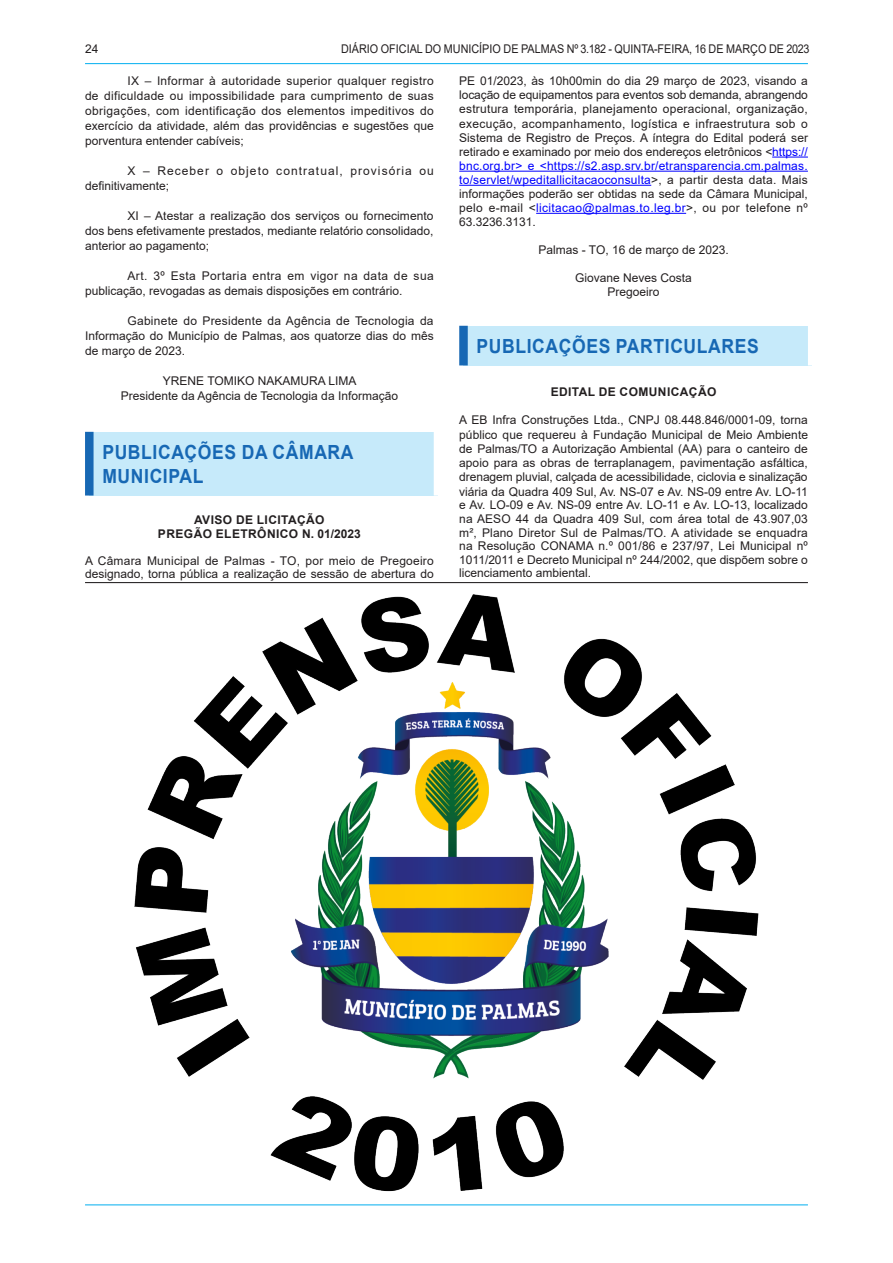
<style>
.page{position:relative;width:893px;height:1263px;background:#fff}
.page>*{position:absolute;margin:0;border:0;box-sizing:border-box;transform-origin:0 0}
.CHANCELA{font:700 19.5px/24px "Arial";letter-spacing:.035em;color:#1768b4;scale:.9 1}
.SEM_PARAGRAFO{font:12px/14px "Arial";color:#231f20;text-align:justify}
.TEXTO{font:12px/15px "Arial";color:#231f20;text-align:justify}
.ASSINATURA{font:12px "Arial";color:#231f20}
.SEM_PARAGRAFO-2{font:12px "Arial";color:#231f20;scale:.9 1}
.TITULO{font:700 12px "Arial";letter-spacing:.035em;color:#231f20}
.TEXTO-2{font:12px/15px "Arial";letter-spacing:.09em;color:#231f20}
.s1{color:#00f}
</style>
<div class="page">
<hr style="left:85px;top:63px;width:723px;height:1px;background:#00aeef">
<hr style="left:85px;top:1204px;width:723px;height:1px;background:#00aeef">
<div style="left:89px;top:432px;width:349px;height:63px;background:#c6eafa"></div>
<div style="left:85px;top:432px;width:9px;height:63px;background:#1768b4"></div>
<div style="left:434px;top:432px;width:8px;height:63px;background:#fff"></div>
<hr style="left:772px;top:157px;width:36px;height:1px;background:#00f">
<hr style="left:459px;top:171px;width:349px;height:1px;background:#00f">
<hr style="left:459px;top:185px;width:192px;height:1px;background:#00f">
<hr style="left:536px;top:213px;width:150px;height:1px;background:#00f">
<div style="left:463px;top:326px;width:349px;height:39px;background:#c6eafa"></div>
<div style="left:459px;top:326px;width:9px;height:39px;background:#1768b4"></div>
<div style="left:808px;top:326px;width:8px;height:39px;background:#fff"></div>
<hr style="left:85px;top:582px;width:723px;height:1px;background:#231f20">
<img style="left:134px;top:595px;width:625px;height:597px">
<p class="SEM_PARAGRAFO" style="left:85px;top:41px;width:15px">24</p>
<p class="SEM_PARAGRAFO-2" style="left:341px;top:40px;width:522px">DIÁRIO OFICIAL DO MUNICÍPIO DE PALMAS Nº 3.182 - QUINTA-FEIRA, 16 DE MARÇO DE 2023</p>
<p class="TEXTO" style="left:85px;top:73px;width:350px;text-indent:43px">IX – Informar à autoridade superior qualquer registro de dificuldade ou impossibilidade para cumprimento de suas obrigações, com identificação dos elementos impeditivos do exercício da atividade, além das providências e sugestões que porventura entender cabíveis;</p>
<p class="TEXTO-2" style="left:85px;top:163px;width:350px;text-indent:43px">X – Receber o objeto contratual, provisória ou definitivamente;</p>
<p class="TEXTO" style="left:85px;top:208px;width:350px;text-indent:43px">XI – Atestar a realização dos serviços ou fornecimento dos bens efetivamente prestados, mediante relatório consolidado, anterior ao pagamento;</p>
<p class="TEXTO" style="left:85px;top:268px;width:350px;text-indent:43px">Art. 3º Esta Portaria entra em vigor na data de sua publicação, revogadas as demais disposições em contrário.</p>
<p class="TEXTO" style="left:85px;top:313px;width:350px;text-indent:43px">Gabinete do Presidente da Agência de Tecnologia da Informação do Município de Palmas, aos quatorze dias do mês de março de 2023.</p>
<p class="ASSINATURA" style="left:163px;top:373px;width:195px">YRENE TOMIKO NAKAMURA LIMA</p>
<p class="ASSINATURA" style="left:121px;top:388px;width:279px">Presidente da Agência de Tecnologia da Informação</p>
<p class="CHANCELA" style="left:102px;top:440px;width:281px">PUBLICAÇÕES DA CÂMARA<br>MUNICIPAL</p>
<p class="TITULO" style="left:194px;top:511px;width:132px">AVISO DE LICITAÇÃO</p>
<p class="TITULO" style="left:158px;top:525px;width:204px">PREGÃO ELETRÔNICO N. 01/2023</p>
<p class="SEM_PARAGRAFO" style="left:85px;top:553px;width:350px;line-height:13.5px">A Câmara Municipal de Palmas - TO, por meio de Pregoeiro designado, torna pública a realização de sessão de abertura do</p>
<p class="SEM_PARAGRAFO" style="left:459px;top:74px;width:350px">PE 01/2023, às 10h00min do dia 29 março de 2023, visando a locação de equipamentos para eventos sob demanda, abrangendo estrutura temporária, planejamento operacional, organização, execução, acompanhamento, logística e infraestrutura sob o Sistema de Registro de Preços. A íntegra do Edital poderá ser retirado e examinado por meio dos endereços eletrônicos &lt;<span class="s1">https:// bnc.org.br&gt; e &lt;https://s2.asp.srv.br/etransparencia.cm.palmas. to/servlet/wpeditallicitacaoconsulta</span>&gt;, a partir desta data. Mais informações poderão ser obtidas na sede da Câmara Municipal, pelo e-mail &lt;<span class="s1">licitacao@palmas.to.leg.br</span>&gt;, ou por telefone nº 63.3236.3131.</p>
<p class="ASSINATURA" style="left:538px;top:241px;width:192px">Palmas - TO, 16 de março de 2023.</p>
<p class="ASSINATURA" style="left:575px;top:269px;width:118px">Giovane Neves Costa</p>
<p class="ASSINATURA" style="left:608px;top:284px;width:54px">Pregoeiro</p>
<p class="CHANCELA" style="left:477px;top:334px;width:315px">PUBLICAÇÕES PARTICULARES</p>
<p class="TITULO" style="left:551px;top:383px;width:167px">EDITAL DE COMUNICAÇÃO</p>
<p class="SEM_PARAGRAFO" style="left:459px;top:413px;width:350px">A EB Infra Construções Ltda., CNPJ 08.448.846/0001-09, torna público que requereu à Fundação Municipal de Meio Ambiente de Palmas/TO a Autorização Ambiental (AA) para o canteiro de apoio para as obras de terraplanagem, pavimentação asfáltica, drenagem pluvial, calçada de acessibilidade, ciclovia e sinalização viária da Quadra 409 Sul, Av. NS-07 e Av. NS-09 entre Av. LO-11 e Av. LO-09 e Av. NS-09 entre Av. LO-11 e Av. LO-13, localizado na AESO 44 da Quadra 409 Sul, com área total de 43.907,03 m², Plano Diretor Sul de Palmas/TO. A atividade se enquadra na Resolução CONAMA n.º 001/86 e 237/97, Lei Municipal nº 1011/2011 e Decreto Municipal nº 244/2002, que dispõem sobre o licenciamento ambiental.</p>
</div>
